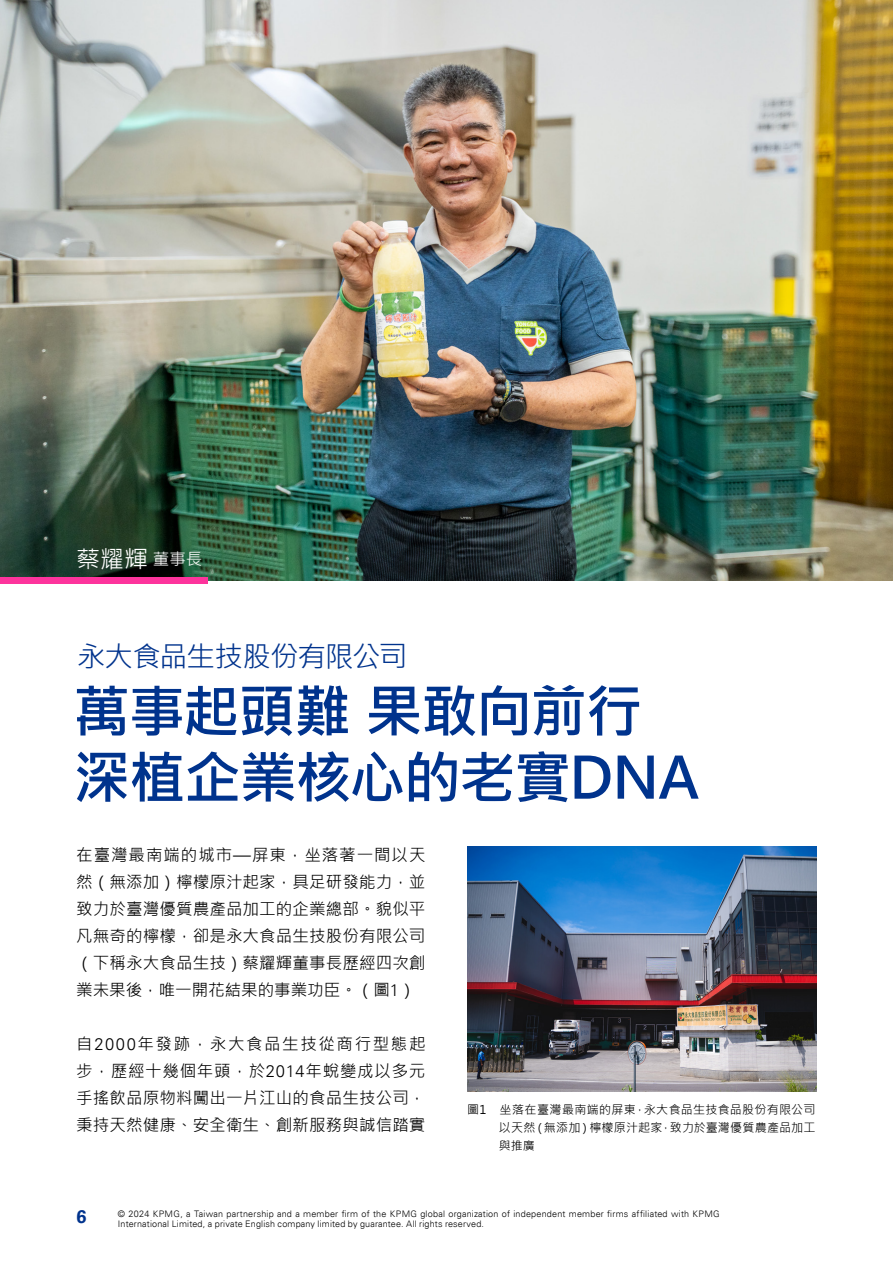
<style>
.page{position:relative;width:893px;height:1263px;background:#fff}
.page>*{position:absolute;margin:0;border:0;box-sizing:border-box;transform-origin:0 0}
.t1{font:700 57px/66px "Microsoft Jheng Hei";letter-spacing:-.03em;color:#00338d}
.t2{font:28.5px "Microsoft Jheng Hei";letter-spacing:-.04em;color:#00338d}
.t3{font:24px "Microsoft Jheng Hei";color:#fff}
.t4{font:700 18px "Univers";color:#00338d}
.t5{font:16.5px/27px "Microsoft Jheng Hei";letter-spacing:.01em;color:#000;text-align:justify}
.t6{font:12px/18px "Microsoft Jheng Hei";letter-spacing:.02em;color:#000;text-align:justify}
.t7{font:300 9px/10.5px "Univers";letter-spacing:.02em;color:#000}
.s1{font-size:16.5px}
.s2{font-family:"Univers";font-weight:300}
</style>
<div class="page">
<img style="left:0;top:0;width:893px;height:580px">
<div style="left:0;top:577px;width:207px;height:6px;background:#fd349c"></div>
<img style="left:468px;top:846px;width:348px;height:245px">
<h3 class="t3" style="left:76px;top:544px;width:128px">蔡耀輝<span class="s1">董事長</span></h3>
<h2 class="t2" style="left:77px;top:638px;width:332px">永大食品生技股份有限公司</h2>
<h1 class="t1" style="left:73px;top:679px;width:628px">萬事起頭難 果敢向前行深植企業核心的老實DNA</h1>
<p class="t5" style="left:76px;top:841px;width:351px">在臺灣最南端的城市—屏東，坐落著一間以天然（無添加）檸檬原汁起家，具足研發能力，並致力於臺灣優質農產品加工的企業總部。貌似平凡無奇的檸檬，卻是永大食品生技股份有限公司（下稱永大食品生技）蔡耀輝董事長歷經四次創業未果後，唯一開花結果的事業功臣。（圖<span class="s2">1</span>）</p>
<p class="t5" style="left:76px;top:1030px;width:351px">自<span class="s2">2000</span>年發跡，永大食品生技從商行型態起步，歷經十幾個年頭，於<span class="s2">2014</span>年蛻變成以多元手搖飲品原物料闖出一片江山的食品生技公司，秉持天然健康、安全衛生、創新服務與誠信踏實</p>
<p class="t6" style="left:499px;top:1100px;width:318px;text-indent:-32px">圖1 坐落在臺灣最南端的屏東，永大食品生技食品股份有限公司以天然（無添加）檸檬原汁起家，致力於臺灣優質農產品加工與推廣</p>
<p class="t4" style="left:77px;top:1206px;width:12px">6</p>
<p class="t7" style="left:118px;top:1208px;width:603px">© 2024 KPMG, a Taiwan partnership and a member firm of the KPMG global organization of independent member firms affiliated with KPMG<br>International Limited, a private English company limited by guarantee. All rights reserved.</p>
</div>
